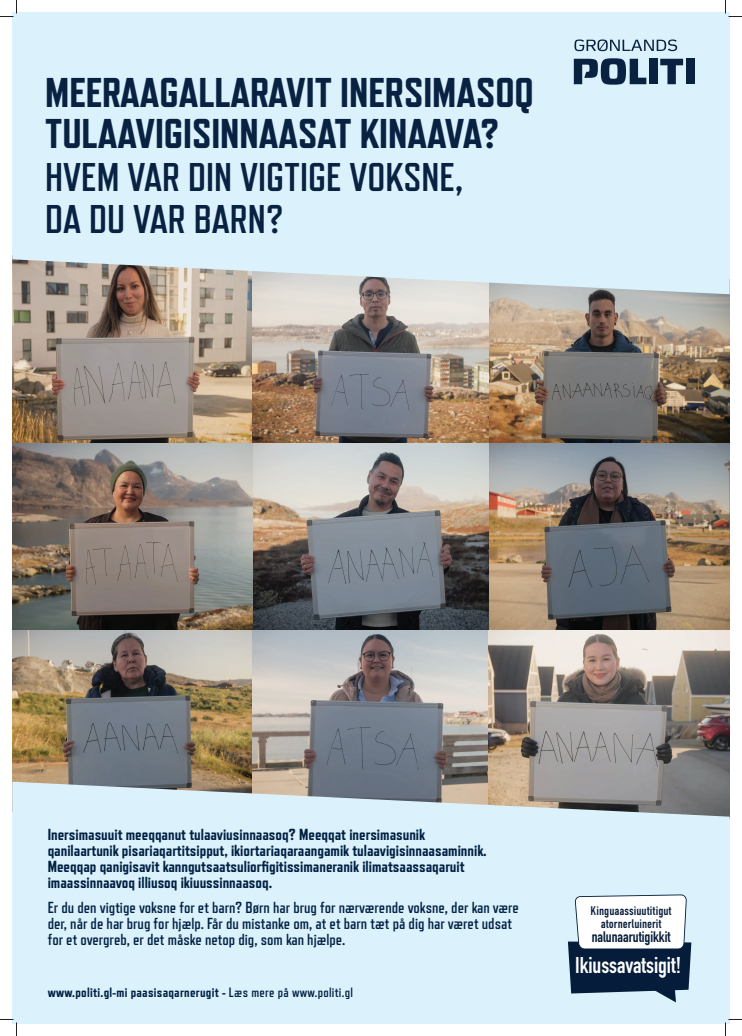
<style>
.page{position:relative;width:742px;height:1036px;background:#fff}
.page>*{position:absolute;margin:0;border:0;box-sizing:border-box;transform-origin:0 0}
.t1{font:800 41.5px/41.5px "Refrigerator Deluxe";color:#092242}
.t2{font:700 40px/42.5px "Refrigerator Deluxe";color:#092242}
.t3{font:700 22.5px "DIN Condensed";color:#fff}
.t4{font:800 16px/16px "Refrigerator Deluxe";color:#002042}
.t5{font:700 16px/16px "Refrigerator Deluxe";color:#002042}
.t6{font:700 15px "DIN Condensed";color:#051b38}
.t7{font:800 13.5px "Refrigerator Deluxe";letter-spacing:.02em;color:#002042}
.t8{font:12.5px/12.5px "DIN Condensed";color:#051b38;text-align:center}
.s1{font-weight:700}
</style>
<div class="page">
<img style="left:12px;top:294px;width:240px;height:487px">
<img style="left:252px;top:294px;width:237px;height:487px">
<img style="left:489px;top:294px;width:240px;height:487px">
<div style="left:12px;top:12px;width:717px;height:282px;background:#dbf2fc"></div>
<svg style="left:12px;top:781px;width:717px;height:242px;background:#cfe1e9"></svg>
<div style="left:45px;top:822px;width:488px;height:151px;background:#dbf2fc"></div>
<svg style="left:574px;top:58px;width:72px;height:27px;background:#5b738a"></svg>
<div style="left:649px;top:59px;width:8px;height:25px;background:#092242"></div>
<svg style="left:660px;top:59px;width:23px;height:25px"></svg>
<div style="left:686px;top:59px;width:8px;height:25px;background:#092242"></div>
<svg style="left:574px;top:39px;width:103px;height:12px"></svg>
<svg style="left:568px;top:894px;width:123px;height:108px"></svg>
<svg style="left:0;top:0;width:17px;height:17px"></svg>
<svg style="left:0;top:1018px;width:17px;height:17px"></svg>
<svg style="left:725px;top:0;width:17px;height:17px"></svg>
<svg style="left:725px;top:1018px;width:17px;height:17px"></svg>
<h1 class="t1" style="left:45px;top:71px;width:490px">MEERAAGALLARAVIT INERSIMASOQ<br>TULAAVIGISINNAASAT KINAAVA?</h1>
<h2 class="t2" style="left:45px;top:156px;width:419px">HVEM VAR DIN VIGTIGE VOKSNE,<br>DA DU VAR BARN?</h2>
<p class="t4" style="left:48px;top:825px;width:440px">Inersimasuuit meeqqanut tulaaviusinnaasoq? Meeqqat inersimasunik qanilaartunik pisariaqartitsipput, ikiortariaqaraangamik tulaavigisinnaasaminnik.<br>Meeqqap qanigisavit kanngutsaatsuliorfigitissimaneranik ilimatsaassaqaruit imaassinnaavoq illiusoq ikiuussinnaasoq.</p>
<p class="t5" style="left:48px;top:898px;width:473px">Er du den vigtige voksne for et barn? Børn har brug for nærværende voksne, der kan være der, når de har brug for hjælp. Får du mistanke om, at et barn tæt på dig har været udsat for et overgreb, er det måske netop dig, som kan hjælpe.</p>
<p class="t7" style="left:48px;top:983px;width:307px">www.politi.gl-mi paasisaqarnerugit - <span class="s1">Læs mere på www.politi.gl</span></p>
<p class="t8" style="left:590px;top:904px;width:83px">Kinguaassiuutitigut atornerluinerit</p>
<p class="t6" style="left:591px;top:926px;width:80px">nalunaarutigikkit</p>
<h3 class="t3" style="left:575px;top:949px;width:108px">Ikiussavatsigit!</h3>
</div>
